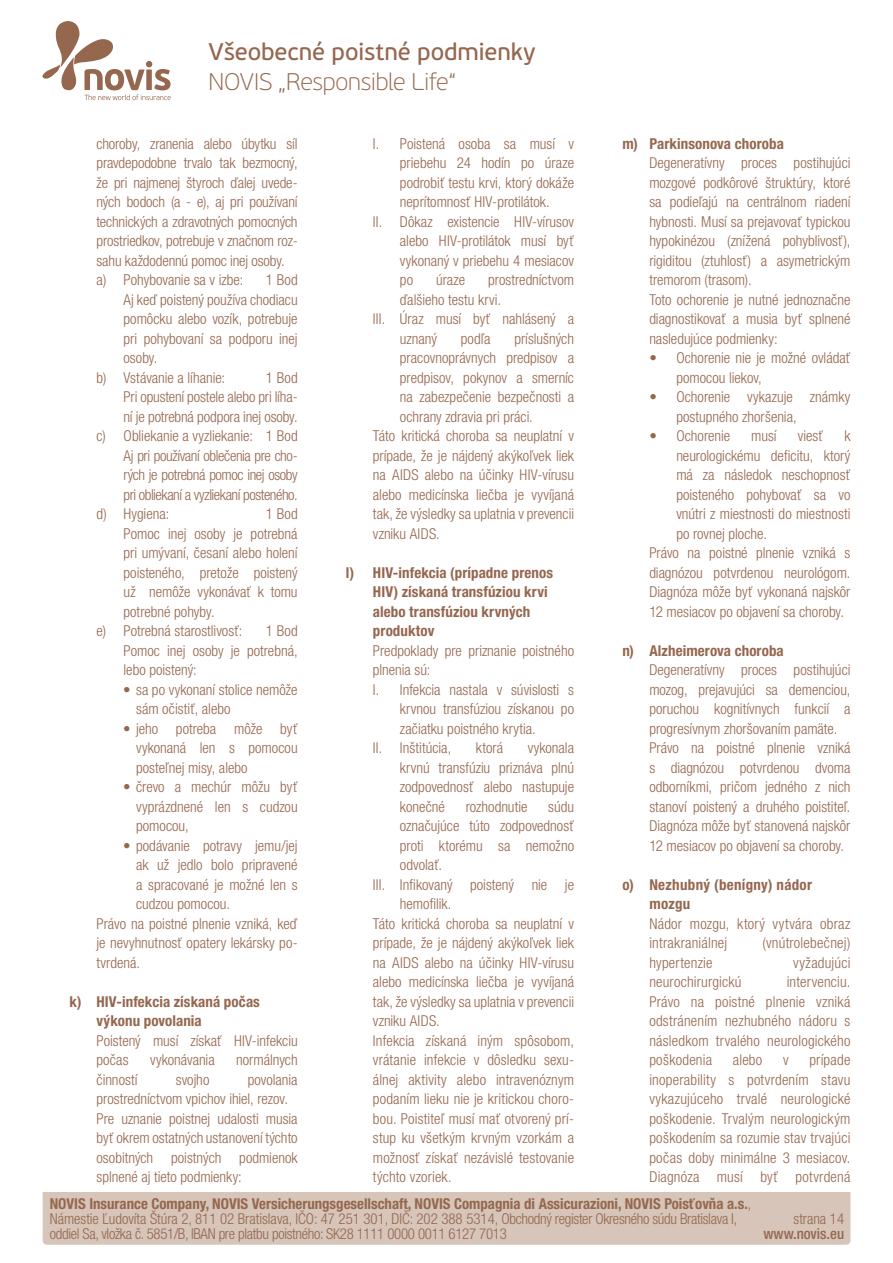
<style>
.page{position:relative;width:893px;height:1263px;background:#fff}
.page>*{position:absolute;margin:0;border:0;box-sizing:border-box;transform-origin:0 0}
.t1{font:24px "PF Beau Sans Pro Bbook";letter-spacing:-.005em;color:#95674f}
.t2{font:100 24px "PF Beau Sans Pro";letter-spacing:-.01em;color:#95674f}
.List_Paragraph{font:300 condensed 15px/19.5px "Helvetica Neue LT Pro";color:#95674f;text-align:justify}
.List_Paragraph-2{font:300 condensed 15px/15px "Helvetica Neue LT Pro";letter-spacing:-.02em;color:#95674f}
.List_Paragraph-3{font:700 condensed 15px/19.5px "Helvetica Neue LT Pro";letter-spacing:.005em;color:#95674f}
.t3{font:500 condensed 15px "Helvetica Neue LT Pro";color:#95674f}
.s1{font-weight:700}
</style>
<div class="page">
<div style="left:43px;top:1192px;width:807px;height:53px;background:#d6c5b8"></div>
<svg style="left:42px;top:21px;width:129px;height:79px"></svg>
<h1 class="t1" style="left:208px;top:38px;width:328px">Všeobecné poistné podmienky</h1>
<h1 class="t2" style="left:208px;top:68px;width:249px">NOVIS „Responsible Life“</h1>
<p class="List_Paragraph" style="left:97px;top:133px;width:203px">choroby, zranenia alebo úbytku síl pravdepodobne trvalo tak bezmocný, že pri najmenej štyroch ďalej uvede&shy;ných bodoch (a - e), aj pri používaní technických a zdravotných pomocných prostriedkov, potrebuje v značnom roz&shy;sahu každodennú pomoc inej osoby.</p>
<p class="List_Paragraph" style="left:97px;top:270px;width:148px">a) Pohybovanie sa v izbe:</p>
<p class="List_Paragraph" style="left:266px;top:270px;width:33px">1 Bod</p>
<p class="List_Paragraph" style="left:124px;top:289px;width:176px">Aj keď poistený používa chodiacu pomôcku alebo vozík, potrebuje pri pohybovaní sa podporu inej osoby.</p>
<p class="List_Paragraph" style="left:97px;top:367px;width:130px">b) Vstávanie a líhanie:</p>
<p class="List_Paragraph" style="left:266px;top:367px;width:33px">1 Bod</p>
<p class="List_Paragraph" style="left:124px;top:387px;width:176px">Pri opustení postele alebo pri líha&shy;ní je potrebná podpora inej osoby.</p>
<p class="List_Paragraph" style="left:97px;top:426px;width:203px">c) Obliekanie a vyzliekanie: 1 Bod</p>
<p class="List_Paragraph" style="left:124px;top:445px;width:176px">Aj pri používaní oblečenia pre cho&shy;rých je potrebná pomoc inej osoby pri obliekaní a vyzliekaní posteného.</p>
<p class="List_Paragraph" style="left:97px;top:504px;width:74px">d) Hygiena:</p>
<p class="List_Paragraph" style="left:266px;top:504px;width:33px">1 Bod</p>
<p class="List_Paragraph" style="left:124px;top:523px;width:176px">Pomoc inej osoby je potrebná pri umývaní, česaní alebo holení poisteného, pretože poistený už nemôže vykonávať k tomu potrebné pohyby.</p>
<p class="List_Paragraph" style="left:97px;top:621px;width:147px">e) Potrebná starostlivosť:</p>
<p class="List_Paragraph" style="left:266px;top:621px;width:33px">1 Bod</p>
<p class="List_Paragraph" style="left:124px;top:640px;width:176px">Pomoc inej osoby je potrebná, lebo poistený:</p>
<p class="List_Paragraph" style="left:136px;top:679px;width:163px;text-indent:-13px">• sa po vykonaní stolice nemôže sám očistiť, alebo</p>
<p class="List_Paragraph" style="left:136px;top:718px;width:163px;text-indent:-13px">• jeho potreba môže byť vykonaná len s pomocou posteľnej misy, alebo</p>
<p class="List_Paragraph" style="left:136px;top:777px;width:163px;text-indent:-13px">• črevo a mechúr môžu byť vyprázdnené len s cudzou pomocou,</p>
<p class="List_Paragraph" style="left:136px;top:835px;width:163px;text-indent:-13px">• podávanie potravy jemu/jej ak už jedlo bolo pripravené a spracované je možné len s cudzou pomocou.</p>
<p class="List_Paragraph" style="left:97px;top:913px;width:203px">Právo na poistné plnenie vzniká, keď je nevyhnutnosť opatery lekársky po&shy;tvrdená.</p>
<p class="List_Paragraph-3" style="left:97px;top:991px;width:165px;text-indent:-27px">k) HIV-infekcia získaná počas výkonu povolania</p>
<p class="List_Paragraph" style="left:97px;top:1030px;width:203px">Poistený musí získať HIV-infekciu počas</p>
<p class="List_Paragraph" style="left:150px;top:1050px;width:66px">vykonávania</p>
<p class="List_Paragraph" style="left:236px;top:1050px;width:63px">normálnych</p>
<p class="List_Paragraph" style="left:97px;top:1069px;width:42px">činností</p>
<p class="List_Paragraph" style="left:176px;top:1069px;width:35px">svojho</p>
<p class="List_Paragraph" style="left:97px;top:1069px;width:203px;text-indent:151px">povolania prostredníctvom vpichov ihiel, rezov.</p>
<p class="List_Paragraph" style="left:97px;top:1108px;width:203px">Pre uznanie poistnej udalosti musia byť okrem ostatných ustanovení týchto osobitných poistných podmienok splnené aj tieto podmienky:</p>
<p class="List_Paragraph" style="left:400px;top:133px;width:176px;text-indent:-27px">I. Poistená osoba sa musí v priebehu 24 hodín po úraze podrobiť testu krvi, ktorý dokáže neprítomnosť HIV-protilátok.</p>
<p class="List_Paragraph" style="left:400px;top:211px;width:176px;text-indent:-27px">II. Dôkaz existencie HIV-vírusov alebo HIV-protilátok musí byť vykonaný v priebehu 4 mesiacov po</p>
<p class="List_Paragraph" style="left:400px;top:270px;width:176px;text-indent:88px">prostredníctvom ďalšieho testu krvi.</p>
<p class="List_Paragraph" style="left:400px;top:309px;width:176px;text-indent:-27px">III. Úraz musí byť nahlásený a uznaný</p>
<p class="List_Paragraph" style="left:436px;top:270px;width:31px">úraze</p>
<p class="List_Paragraph" style="left:400px;top:328px;width:176px;text-indent:114px">príslušných pracovnoprávnych predpisov a predpisov, pokynov a smerníc na zabezpečenie bezpečnosti a ochrany zdravia pri práci.</p>
<p class="List_Paragraph" style="left:373px;top:426px;width:203px">Táto kritická choroba sa neuplatní v prípade, že je nájdený akýkoľvek liek na AIDS alebo na účinky HIV-vírusu alebo medicínska liečba je vyvíjaná tak, že výsledky sa uplatnia v prevencii vzniku AIDS.</p>
<p class="List_Paragraph-3" style="left:373px;top:562px;width:182px;text-indent:-27px">l) HIV-infekcia (prípadne prenos<br>HIV) získaná transfúziou krvi alebo transfúziou krvných produktov</p>
<p class="List_Paragraph" style="left:373px;top:640px;width:203px">Predpoklady pre priznanie poistného plnenia sú:</p>
<p class="List_Paragraph" style="left:400px;top:679px;width:176px;text-indent:-27px">I. Infekcia nastala v súvislosti s krvnou transfúziou získanou po začiatku poistného krytia.</p>
<p class="List_Paragraph" style="left:373px;top:738px;width:80px">II. Inštitúcia,</p>
<p class="List_Paragraph" style="left:476px;top:738px;width:29px">ktorá</p>
<p class="List_Paragraph" style="left:461px;top:328px;width:31px">podľa</p>
<p class="List_Paragraph" style="left:400px;top:738px;width:176px;text-indent:128px">vykonala krvnú transfúziu priznáva plnú zodpovednosť alebo nastupuje konečné</p>
<p class="List_Paragraph" style="left:400px;top:796px;width:176px;text-indent:148px">súdu označujúce túto zodpovednosť proti ktorému sa nemožno odvolať.</p>
<p class="List_Paragraph" style="left:400px;top:874px;width:176px;text-indent:-27px">III. Infikovaný poistený nie je hemofilik.</p>
<p class="List_Paragraph" style="left:373px;top:913px;width:203px">Táto kritická choroba sa neuplatní v prípade, že je nájdený akýkoľvek liek na AIDS alebo na účinky HIV-vírusu alebo medicínska liečba je vyvíjaná tak, že výsledky sa uplatnia v prevencii vzniku AIDS.</p>
<p class="List_Paragraph" style="left:373px;top:1030px;width:203px">Infekcia získaná iným spôsobom, vrátanie infekcie v dôsledku sexu&shy;álnej aktivity alebo intravenóznym podaním lieku nie je kritickou choro&shy;bou. Poistiteľ musí mať otvorený prí&shy;stup ku všetkým krvným vzorkám a možnosť získať nezávislé testovanie týchto vzoriek.</p>
<p class="List_Paragraph" style="left:466px;top:796px;width:63px">rozhodnutie</p>
<p class="List_Paragraph-3" style="left:622px;top:133px;width:163px">m) Parkinsonova choroba</p>
<p class="List_Paragraph" style="left:649px;top:153px;width:203px">Degeneratívny proces postihujúci mozgové podkôrové štruktúry, ktoré sa podieľajú na centrálnom riadení hybnosti. Musí sa prejavovať typickou hypokinézou (znížená pohyblivosť), rigiditou (ztuhlosť) a asymetrickým tremorom (trasom).</p>
<p class="List_Paragraph" style="left:649px;top:289px;width:203px">Toto ochorenie je nutné jednoznačne diagnostikovať a musia byť splnené nasledujúce podmienky:</p>
<p class="List_Paragraph" style="left:676px;top:348px;width:176px;text-indent:-27px">• Ochorenie nie je možné ovládať pomocou liekov,</p>
<p class="List_Paragraph" style="left:676px;top:387px;width:176px;text-indent:-27px">• Ochorenie vykazuje známky postupného zhoršenia,</p>
<p class="List_Paragraph" style="left:649px;top:426px;width:82px">• Ochorenie</p>
<p class="List_Paragraph" style="left:751px;top:426px;width:27px">musí</p>
<p class="List_Paragraph" style="left:798px;top:426px;width:27px">viesť</p>
<p class="List_Paragraph" style="left:676px;top:426px;width:176px;text-indent:168px">k neurologickému deficitu, ktorý má za následok neschopnosť poisteného pohybovať sa vo vnútri z miestnosti do miestnosti po rovnej ploche.</p>
<p class="List_Paragraph" style="left:649px;top:543px;width:203px">Právo na poistné plnenie vzniká s diagnózou potvrdenou neurológom.<br>Diagnóza môže byť vykonaná najskôr 12 mesiacov po objavení sa choroby.</p>
<p class="List_Paragraph-3" style="left:622px;top:640px;width:163px">n) Alzheimerova choroba</p>
<p class="List_Paragraph" style="left:649px;top:660px;width:203px">Degeneratívny proces postihujúci mozog, prejavujúci sa demenciou, poruchou kognitívnych funkcií a progresívnym zhoršovaním pamäte.</p>
<p class="List_Paragraph" style="left:649px;top:738px;width:203px">Právo na poistné plnenie vzniká s diagnózou potvrdenou dvoma odborníkmi, pričom jedného z nich stanoví poistený a druhého poistiteľ.<br>Diagnóza môže byť stanovená najskôr 12 mesiacov po objavení sa choroby.</p>
<p class="List_Paragraph-3" style="left:649px;top:874px;width:164px;text-indent:-27px">o) Nezhubný (benígny) nádor mozgu</p>
<p class="List_Paragraph" style="left:649px;top:913px;width:203px">Nádor mozgu, ktorý vytvára obraz intrakraniálnej</p>
<p class="List_Paragraph" style="left:762px;top:933px;width:90px">(vnútrolebečnej)</p>
<p class="List_Paragraph" style="left:649px;top:952px;width:65px">hypertenzie</p>
<p class="List_Paragraph" style="left:793px;top:952px;width:59px">vyžadujúci</p>
<p class="List_Paragraph" style="left:649px;top:972px;width:94px">neurochirurgickú</p>
<p class="List_Paragraph" style="left:649px;top:972px;width:203px;text-indent:137px">intervenciu.<br>Právo na poistné plnenie vzniká odstránením nezhubného nádoru s následkom trvalého neurologického poškodenia</p>
<p class="List_Paragraph" style="left:649px;top:1050px;width:203px;text-indent:160px">prípade inoperability s potvrdením stavu vykazujúceho trvalé neurologické poškodenie. Trvalým neurologickým poškodením sa rozumie stav trvajúci počas doby minimálne 3 mesiacov.<br>Diagnóza musí byť potvrdená</p>
<p class="List_Paragraph" style="left:733px;top:1050px;width:31px">alebo</p>
<p class="List_Paragraph" style="left:783px;top:1050px;width:7px">v</p>
<p class="List_Paragraph-2" style="left:50px;top:1196px;width:703px"><span class="s1">NOVIS Insurance Company, NOVIS Versicherungsgesellschaft, NOVIS Compagnia di Assicurazioni, NOVIS Poisťovňa a.s.</span>,<br>Námestie Ľudovíta Štúra 2, 811 02 Bratislava, IČO: 47 251 301, DIČ: 202 388 5314, Obchodný register Okresného súdu Bratislava I, oddiel Sa, vložka č. 5851/B, IBAN pre platbu poistného: SK28 1111 0000 0011 6127 7013</p>
<p class="List_Paragraph" style="left:794px;top:1209px;width:52px">strana 14</p>
<p class="t3" style="left:763px;top:1224px;width:82px">www.novis.eu</p>
</div>
